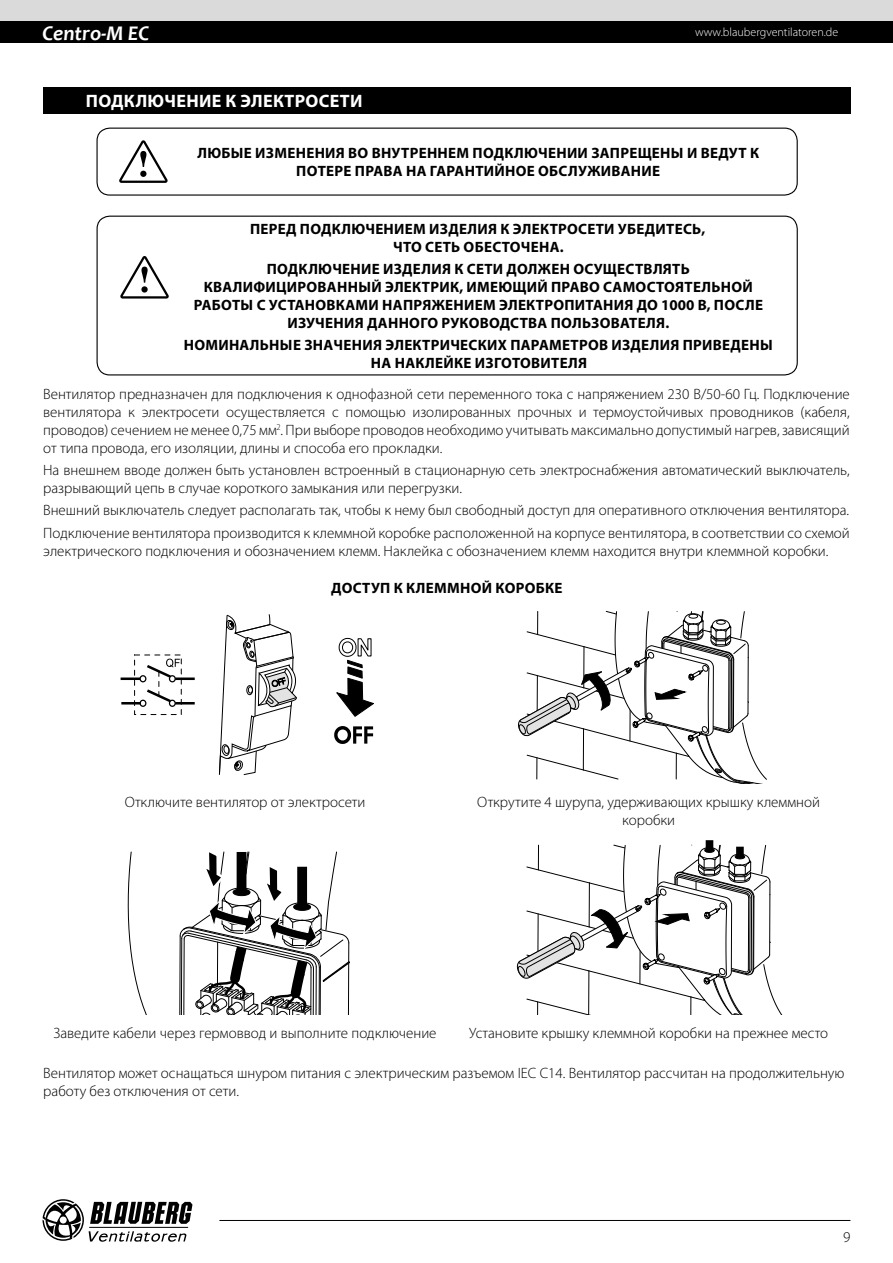
<style>
.page{position:relative;width:893px;height:1263px;background:#fff}
.page>*{position:absolute;margin:0;border:0;box-sizing:border-box;transform-origin:0 0}
.t1{font:italic 700 21px "Candara";color:#fff}
.t2{font:700 18px "Myriad Pro";letter-spacing:.02em;color:#fff}
.t3{font:300 15px/18px "Myriad Pro";color:#000}
.t4{font:700 15px/18px "Myriad Pro";letter-spacing:.02em;color:#000;text-align:center}
.t5{font:300 12px "Myriad Pro";color:#fff}
</style>
<div class="page">
<div style="left:0;top:0;width:893px;height:21px;background:#dadada"></div>
<div style="left:0;top:21px;width:893px;height:22px;background:#000"></div>
<svg style="left:43px;top:1199px;width:149px;height:43px"></svg>
<hr style="left:219px;top:1220px;width:631px;height:1px;background:#000">
<div style="left:43px;top:87px;width:808px;height:27px;background:#000"></div>
<div style="left:96px;top:128px;width:702px;height:68px;border:1px solid #000;border-radius:13px"></div>
<svg style="left:119px;top:140px;width:49px;height:43px"></svg>
<svg style="left:139px;top:659px;width:41px;height:48px"></svg>
<div style="left:134px;top:655px;width:48px;height:60px;border:1px dashed #000"></div>
<hr style="left:121px;top:677px;width:19px;height:3px;background:#000">
<hr style="left:121px;top:702px;width:20px;height:2px;background:#000">
<hr style="left:175px;top:677px;width:20px;height:3px;background:#000">
<hr style="left:175px;top:702px;width:20px;height:2px;background:#000">
<svg style="left:219px;top:614px;width:78px;height:161px"></svg>
<svg style="left:336px;top:638px;width:38px;height:79px"></svg>
<svg style="left:334px;top:726px;width:39px;height:18px"></svg>
<svg style="left:518px;top:611px;width:249px;height:172px"></svg>
<svg style="left:128px;top:851px;width:19px;height:164px"></svg>
<svg style="left:180px;top:851px;width:170px;height:164px"></svg>
<div style="left:706px;top:840px;width:7px;height:10px;background:#000"></div>
<svg style="left:517px;top:844px;width:266px;height:171px"></svg>
<div style="left:97px;top:216px;width:701px;height:159px;border:1px solid #000;border-radius:13px"></div>
<svg style="left:120px;top:256px;width:49px;height:43px"></svg>
<h1 class="t1" style="left:43px;top:20px;width:108px">Centro-M EC</h1>
<p class="t5" style="left:695px;top:26px;width:145px">www.blaubergventilatoren.de</p>
<p class="t2" style="left:86px;top:89px;width:278px">ПОДКЛЮЧЕНИЕ К ЭЛЕКТРОСЕТИ</p>
<p class="t4" style="left:197px;top:144px;width:563px">ЛЮБЫЕ ИЗМЕНЕНИЯ ВО ВНУТРЕННЕМ ПОДКЛЮЧЕНИИ ЗАПРЕЩЕНЫ И ВЕДУТ К<br>ПОТЕРЕ ПРАВА НА ГАРАНТИЙНОЕ ОБСЛУЖИВАНИЕ</p>
<p class="t4" style="left:250px;top:219px;width:457px">ПЕРЕД ПОДКЛЮЧЕНИЕМ ИЗДЕЛИЯ К ЭЛЕКТРОСЕТИ УБЕДИТЕСЬ,<br>ЧТО СЕТЬ ОБЕСТОЧЕНА.</p>
<p class="t4" style="left:194px;top:260px;width:571px">ПОДКЛЮЧЕНИЕ ИЗДЕЛИЯ К СЕТИ ДОЛЖЕН ОСУЩЕСТВЛЯТЬ КВАЛИФИЦИРОВАННЫЙ ЭЛЕКТРИК, ИМЕЮЩИЙ ПРАВО САМОСТОЯТЕЛЬНОЙ РАБОТЫ С УСТАНОВКАМИ НАПРЯЖЕНИЕМ ЭЛЕКТРОПИТАНИЯ ДО 1000 В, ПОСЛЕ ИЗУЧЕНИЯ ДАННОГО РУКОВОДСТВА ПОЛЬЗОВАТЕЛЯ.</p>
<p class="t4" style="left:184px;top:336px;width:591px">НОМИНАЛЬНЫЕ ЗНАЧЕНИЯ ЭЛЕКТРИЧЕСКИХ ПАРАМЕТРОВ ИЗДЕЛИЯ ПРИВЕДЕНЫ<br>НА НАКЛЕЙКЕ ИЗГОТОВИТЕЛЯ</p>
<p class="t3" style="left:43px;top:385px;width:808px;text-align:justify">Вентилятор предназначен для подключения к однофазной сети переменного тока с напряжением 230 В/50-60 Гц. Подключение вентилятора к электросети осуществляется с помощью изолированных прочных и термоустойчивых проводников (кабеля, проводов) сечением не менее 0,75 мм<sup>2</sup>. При выборе проводов необходимо учитывать максимально допустимый нагрев, зависящий от типа провода, его изоляции, длины и способа его прокладки.</p>
<p class="t3" style="left:43px;top:461px;width:808px">На внешнем вводе должен быть установлен встроенный в стационарную сеть электроснабжения автоматический выключатель, разрывающий цепь в случае короткого замыкания или перегрузки.</p>
<p class="t3" style="left:43px;top:500px;width:808px;line-height:22.2px">Внешний выключатель следует располагать так, чтобы к нему был свободный доступ для оперативного отключения вентилятора.<br>Подключение вентилятора производится к клеммной коробке расположенной на корпусе вентилятора, в соответствии со схемой</p>
<p class="t3" style="left:43px;top:542px;width:787px">электрического подключения и обозначением клемм. Наклейка с обозначением клемм находится внутри клеммной коробки.</p>
<p class="t4" style="left:331px;top:579px;width:233px">ДОСТУП К КЛЕММНОЙ КОРОБКЕ</p>
<p class="t3" style="left:125px;top:793px;width:242px">Отключите вентилятор от электросети</p>
<p class="t3" style="left:477px;top:793px;width:344px;text-align:center">Открутите 4 шурупа, удерживающих крышку клеммной коробки</p>
<p class="t3" style="left:54px;top:1024px;width:384px">Заведите кабели через гермоввод и выполните подключение</p>
<p class="t3" style="left:469px;top:1024px;width:360px">Установите крышку клеммной коробки на прежнее место</p>
<p class="t3" style="left:43px;top:1064px;width:803px">Вентилятор может оснащаться шнуром питания с электрическим разъемом IЕС C14. Вентилятор рассчитан на продолжительную работу без отключения от сети.</p>
<p class="t3" style="left:843px;top:1228px;width:9px">9</p>
</div>
